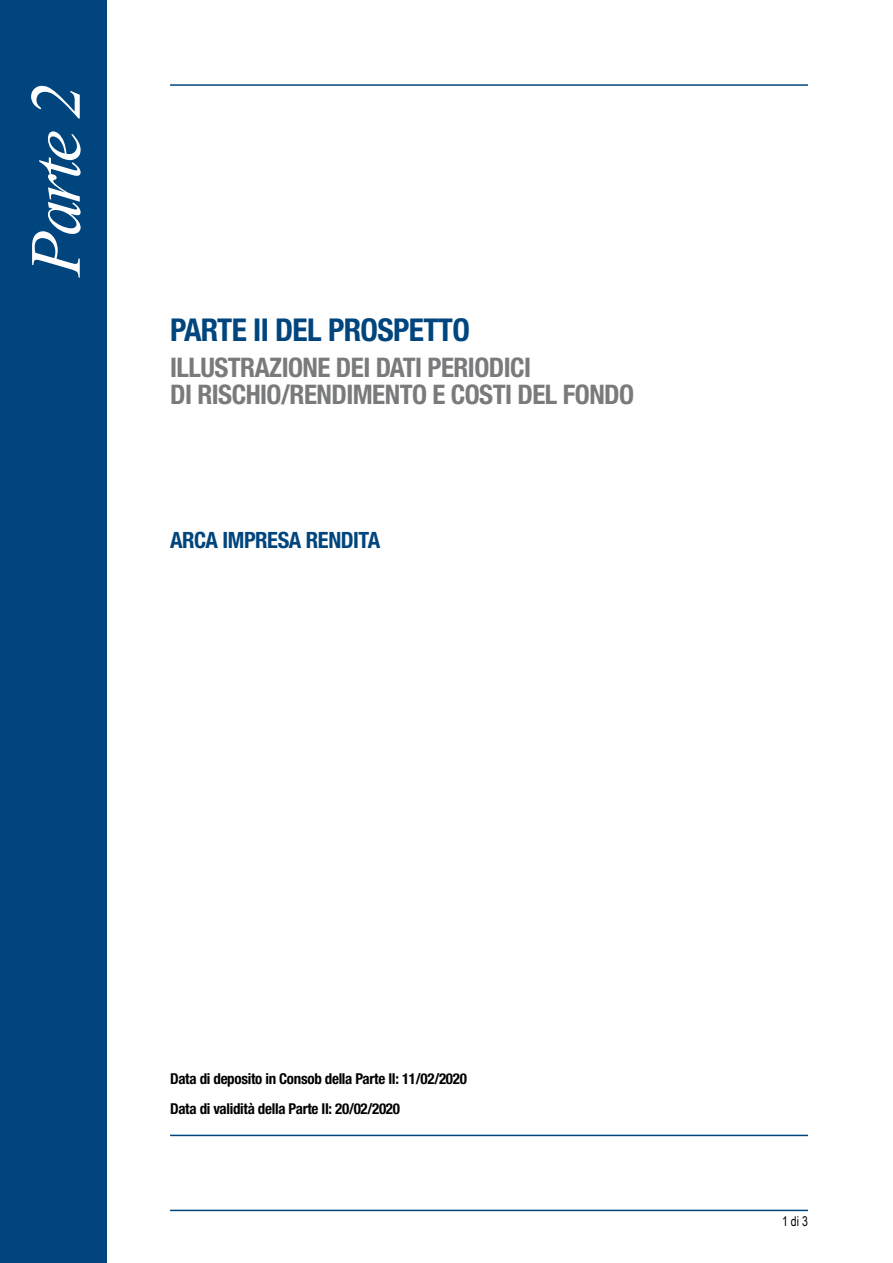
<style>
.page{position:relative;width:893px;height:1263px;background:#fff}
.page>*{position:absolute;margin:0;border:0;box-sizing:border-box;transform-origin:0 0}
.t1{font:italic 72px "Times New Roman";color:#fff}
.t2{font:700 condensed 31.5px "Helvetica Neue LT Std";letter-spacing:-.02em;color:#00457d}
.t3{font:700 condensed 27px/27px "Helvetica Neue LT Std";letter-spacing:-.02em;color:#797a7c}
.t4{font:700 condensed 22.5px "Helvetica Neue LT Std";letter-spacing:-.02em;color:#00457d}
.t5{font:700 condensed 15px/30.8px "Helvetica Neue LT Std";letter-spacing:-.02em;color:#000}
.t6{font:13.5px "Arial Narrow";color:#000;scale:.95 1}
.s1{font-family:"Helvetica Neue"}
</style>
<div class="page">
<hr style="left:170px;top:1135px;width:638px;height:1px;background:#00457d">
<hr style="left:170px;top:1210px;width:638px;height:1px;background:#00457d">
<hr style="left:170px;top:84px;width:638px;height:2px;background:#00457d">
<div style="left:0;top:0;width:106px;height:1263px;background:#00457d"></div>
<h1 class="t1" style="left:6px;top:276px;width:194px;rotate:-90deg">Parte 2</h1>
<h2 class="t2" style="left:170px;top:311px;width:301px">PARTE II DEL PROSPETTO</h2>
<h3 class="t3" style="left:170px;top:353px;width:466px">ILLUSTRAZIONE DEI DATI PERIODICI<br>DI RISCHIO/RENDIMENTO E COSTI DEL FONDO</h3>
<h3 class="t4" style="left:170px;top:526px;width:212px">ARCA IMPRESA RENDITA</h3>
<p class="t5" style="left:170px;top:1062px;width:298px">Data di deposito in Consob della Parte II: 11/02/2020<br>Data di validità della Parte II: <span class="s1">20/02/2020</span></p>
<p class="t6" style="left:782px;top:1211px;width:29px">1 di 3</p>
</div>
